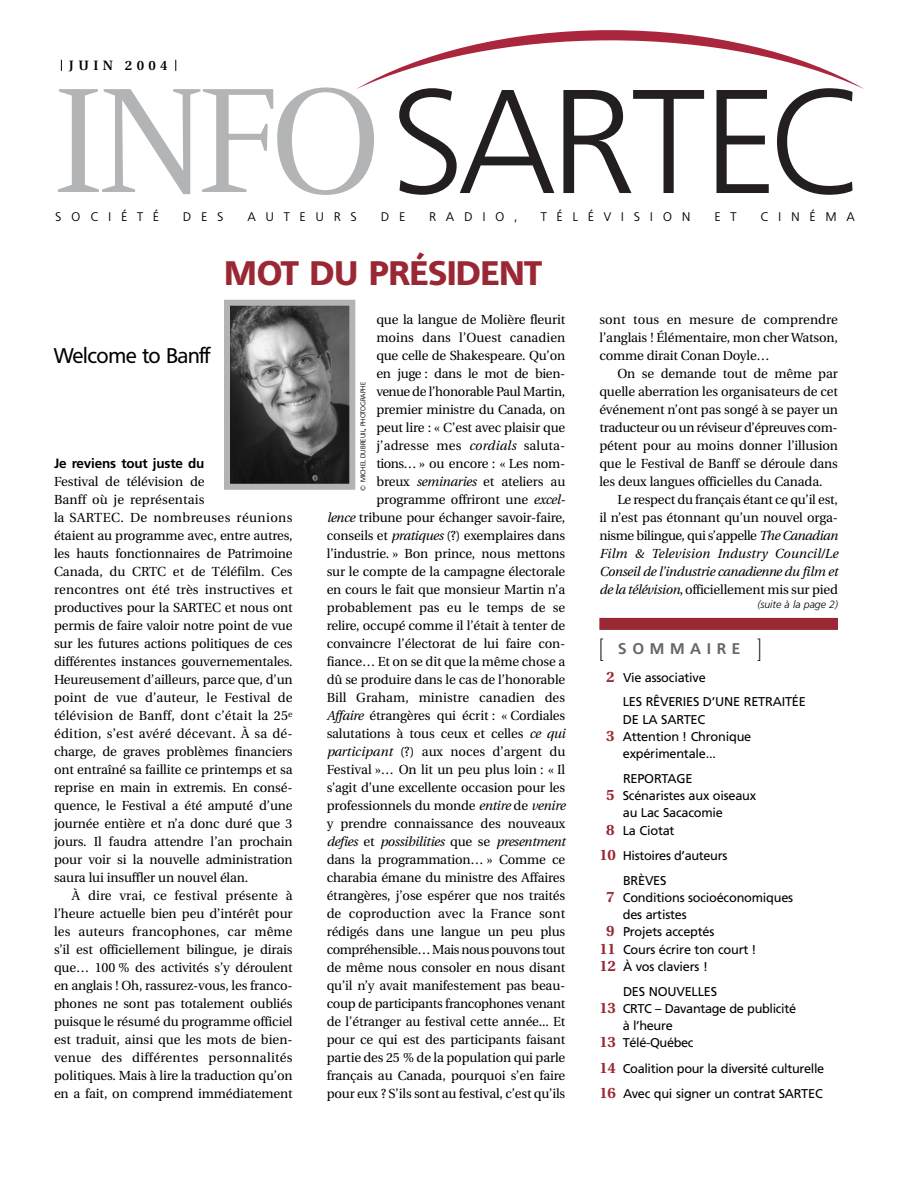
<style>
.page{position:relative;width:918px;height:1188px;background:#fff}
.page>*{position:absolute;margin:0;border:0;box-sizing:border-box;transform-origin:0 0}
.t1{font:800 33px "Quebec";letter-spacing:.02em;color:#9a2734}
.t2{font:500 20.7px "Quebec";letter-spacing:-.015em;color:#000}
.t3{font:700 15px "Quebec";letter-spacing:.415em;color:#666}
.t4{font:700 13.5px "Frutiger";letter-spacing:-.01em;color:#000}
.t5{font:600 13.5px "Utopia";letter-spacing:.325em;color:#000}
.t6{font:13.2px/18px "Utopia";letter-spacing:-.01em;color:#000;text-align:justify}
.t7{font:12.75px/24.8px "Frutiger";letter-spacing:-.015em;color:#000}
.t8{font:12.15px "Quebec";letter-spacing:.85em;color:#000}
.t9{font:italic 300 10.5px "Frutiger";color:#000}
.t10{font:6.75px "Quebec";letter-spacing:.01em;color:#000}
.s1{font-style:italic}
.s2{font-family:"Univers";font-weight:100;font-stretch:ultra-condensed;font-size:25.5px;color:#000}
.s3{font-family:"Utopia";font-weight:700;font-size:15px;color:#9a2734}
</style>
<div class="page">
<div style="left:599px;top:618px;width:239px;height:12px;background:#9a2734"></div>
<svg style="left:58px;top:30px;width:806px;height:165px"></svg>
<img style="left:231px;top:307px;width:117px;height:176px">
<div style="left:224px;top:300px;width:131px;height:190px;border:6px solid #b3b3b3"></div>
<p class="t5" style="left:69px;top:60px;width:100px">JUIN 2004</p>
<p class="t8" style="left:56px;top:212px;width:105px">SOCIÉTÉ</p>
<p class="t8" style="left:183px;top:212px;width:42px">DES</p>
<p class="t8" style="left:248px;top:212px;width:110px">AUTEURS</p>
<p class="t8" style="left:381px;top:212px;width:25px">D E</p>
<p class="t8" style="left:430px;top:212px;width:89px">RADIO,</p>
<p class="t8" style="left:541px;top:212px;width:151px">TÉLÉVISION</p>
<p class="t8" style="left:715px;top:212px;width:23px">E T</p>
<p class="t8" style="left:761px;top:212px;width:95px">CINÉMA</p>
<h1 class="t1" style="left:225px;top:259px;width:318px">MOT DU PRÉSIDENT</h1>
<h2 class="t2" style="left:54px;top:347px;width:157px">Welcome to Banff</h2>
<p class="t4" style="left:54px;top:458px;width:152px">Je reviens tout juste du</p>
<p class="t6" style="left:54px;top:474px;width:240px;text-align:left">Festival de télévision de<br>Banff où je représentais<br>la SARTEC. De nombreuses réunions étaient au programme avec, entre autres, les hauts fonctionnaires de Patrimoine Canada, du CRTC et de Téléfilm. Ces rencontres ont été très instructives et productives pour la SARTEC et nous ont permis de faire valoir notre point de vue sur les futures actions politiques de ces différentes instances gouvernementales.<br>Heureusement d’ailleurs, parce que, d’un point de vue d’auteur, le Festival de télévision de Banff, dont c’était la 25<sup>e </sup>édition, s’est avéré décevant. À sa dé&shy;charge, de graves problèmes financiers ont entraîné sa faillite ce printemps et sa reprise en main in extremis. En consé&shy;quence, le Festival a été amputé d’une journée entière et n’a donc duré que 3 jours. Il faudra attendre l’an prochain pour voir si la nouvelle administration saura lui insuffler un nouvel élan.</p>
<p class="t6" style="left:54px;top:888px;width:240px;text-indent:18px">À dire vrai, ce festival présente à l’heure actuelle bien peu d’intérêt pour les auteurs francophones, car même s’il est officiellement bilingue, je dirais que… 100 % des activités s’y déroulent en anglais ! Oh, rassurez-vous, les franco&shy;phones ne sont pas totalement oubliés puisque le résumé du programme officiel est traduit, ainsi que les mots de bien&shy;venue des différentes personnalités politiques. Mais à lire la traduction qu’on en a fait, on comprend immédiatement</p>
<p class="t6" style="left:327px;top:312px;width:240px;text-align:right">que la langue de Molière fleurit<br>moins dans l’Ouest canadien<br>que celle de Shakespeare. Qu’on<br>en juge : dans le mot de bien-<br>venue de l’honorable Paul Martin,<br>premier ministre du Canada, on<br>peut lire : « C’est avec plaisir que j’adresse mes <span class="s1">cordials</span> saluta-<br>tions… » ou encore : « Les nom-<br>breux <span class="s1">seminaries</span> et ateliers au programme offriront une <span class="s1">excel-<br>lence</span> tribune pour échanger savoir-faire, conseils et <span class="s1">pratiques</span> (?) exemplaires dans l’industrie. » Bon prince, nous mettons sur le compte de la campagne électorale en cours le fait que monsieur Martin n’a probablement pas eu le temps de se relire, occupé comme il l’était à tenter de convaincre l’électorat de lui faire con&shy;fiance… Et on se dit que la même chose a dû se produire dans le cas de l’honorable Bill Graham, ministre canadien des <span class="s1">Affaire</span> étrangères qui écrit : « Cordiales salutations à tous ceux et celles <span class="s1">ce qui participant</span> (?) aux noces d’argent du Festival »… On lit un peu plus loin : « Il s’agit d’une excellente occasion pour les professionnels du monde <span class="s1">entire</span> de <span class="s1">venire </span>y prendre connaissance des nouveaux <span class="s1">defies</span> et <span class="s1">possibilities</span> que se <span class="s1">presentment </span>dans la programmation… » Comme ce charabia émane du ministre des Affaires étrangères, j’ose espérer que nos traités de coproduction avec la France sont rédigés dans une langue un peu plus compréhensible… Mais nous pouvons tout de même nous consoler en nous disant qu’il n’y avait manifestement pas beau&shy;coup de participants francophones venant de l’étranger au festival cette année... Et pour ce qui est des participants faisant partie des 25 % de la population qui parle français au Canada, pourquoi s’en faire pour eux ? S’ils sont au festival, c’est qu’ils</p>
<p class="t6" style="left:599px;top:312px;width:240px">sont tous en mesure de comprendre l’anglais ! Élémentaire, mon cher Watson, comme dirait Conan Doyle…</p>
<p class="t6" style="left:599px;top:366px;width:240px;text-indent:18px">On se demande tout de même par quelle aberration les organisateurs de cet événement n’ont pas songé à se payer un traducteur ou un réviseur d’épreuves com&shy;pétent pour au moins donner l’illusion que le Festival de Banff se déroule dans les deux langues officielles du Canada.</p>
<p class="t6" style="left:599px;top:492px;width:240px;text-indent:18px">Le respect du français étant ce qu’il est, il n’est pas étonnant qu’un nouvel orga&shy;nisme bilingue, qui s’appelle <span class="s1">The Canadian Film &amp; Television Industry Council/Le Conseil de l’industrie canadienne du film et de la télévision</span>, officiellement mis sur pied</p>
<p class="t10" style="left:360px;top:491px;width:110px;rotate:-90deg">© MICHEL DUBREUIL, PHOTOGRAPHE</p>
<p class="t9" style="left:757px;top:600px;width:82px">(suite à la page 2)</p>
<p class="t3" style="left:599px;top:643px;width:163px"><span class="s2">[</span> SOMMAIRE <span class="s2">]</span></p>
<p class="t7" style="left:623px;top:666px;width:185px;text-indent:-16px"><span class="s3">2</span> Vie associative<br>LES RÊVERIES D’UNE RETRAITÉE</p>
<p class="t7" style="left:623px;top:708px;width:84px">DE LA SARTEC</p>
<p class="t7" style="left:606px;top:725px;width:147px"><span class="s3">3</span> Attention ! Chronique</p>
<p class="t7" style="left:623px;top:742px;width:95px">expérimentale...</p>
<p class="t7" style="left:623px;top:767px;width:71px">REPORTAGE</p>
<p class="t7" style="left:606px;top:784px;width:151px"><span class="s3">5</span> Scénaristes aux oiseaux</p>
<p class="t7" style="left:623px;top:802px;width:102px">au Lac Sacacomie</p>
<p class="t7" style="left:606px;top:819px;width:70px"><span class="s3">8</span> La Ciotat</p>
<p class="t7" style="left:623px;top:844px;width:106px;text-indent:-24px"><span class="s3">10</span> Histoires d’auteurs<br>BRÈVES</p>
<p class="t7" style="left:606px;top:886px;width:188px"><span class="s3">7</span> Conditions socioéconomiques</p>
<p class="t7" style="left:623px;top:903px;width:65px">des artistes</p>
<p class="t7" style="left:606px;top:921px;width:110px"><span class="s3">9</span> Projets acceptés</p>
<p class="t7" style="left:599px;top:938px;width:159px"><span class="s3">11</span> Cours écrire ton court !</p>
<p class="t7" style="left:599px;top:955px;width:110px"><span class="s3">12</span> À vos claviers !</p>
<p class="t7" style="left:623px;top:980px;width:96px">DES NOUVELLES</p>
<p class="t7" style="left:599px;top:997px;width:198px"><span class="s3">13</span> CRTC – Davantage de publicité</p>
<p class="t7" style="left:623px;top:1014px;width:51px">à l’heure</p>
<p class="t7" style="left:599px;top:1032px;width:96px"><span class="s3">13</span> Télé-Québec</p>
<p class="t7" style="left:599px;top:1057px;width:226px;line-height:25.3px"><span class="s3">14</span> Coalition pour la diversité culturelle<br><span class="s3">16</span> Avec qui signer un contrat SARTEC</p>
</div>
